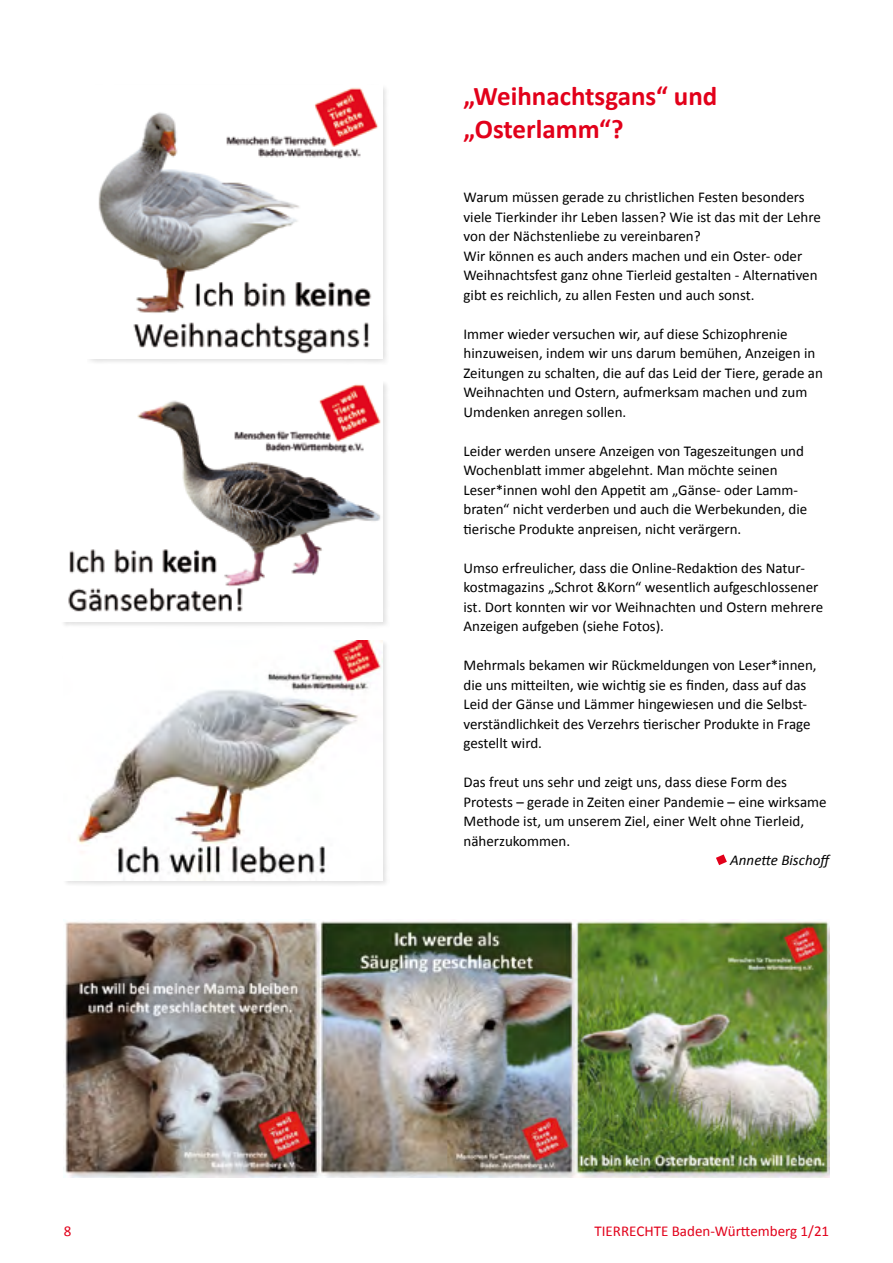
<style>
.page{position:relative;width:893px;height:1263px;background:#fff}
.page>*{position:absolute;margin:0;border:0;box-sizing:border-box;transform-origin:0 0}
.t1{font:700 27px/33px "Calibri";color:#e2001a}
.t2{font:15px/19.5px "Calibri";color:#000}
.t3{font:15px "Calibri";color:#e2001a}
.t4{font:italic 15px "Calibri";color:#000}
</style>
<div class="page">
<svg style="left:716px;top:854px;width:11px;height:11px"></svg>
<img style="left:65px;top:919px;width:764px;height:258px">
<div style="left:87px;top:84px;width:301px;height:281px;background:#000;opacity:.12"></div>
<img style="left:88px;top:85px;width:294px;height:273px">
<div style="left:61px;top:381px;width:328px;height:248px;background:#000;opacity:.12"></div>
<img style="left:62px;top:382px;width:321px;height:239px">
<div style="left:63px;top:640px;width:327px;height:247px;background:#000;opacity:.12"></div>
<img style="left:64px;top:641px;width:319px;height:239px">
<h1 class="t1" style="left:463px;top:79px;width:255px">„Weihnachtsgans“ und „Osterlamm“?</h1>
<p class="t2" style="left:463px;top:187px;width:359px">Warum müssen gerade zu christlichen Festen besonders viele Tierkinder ihr Leben lassen? Wie ist das mit der Lehre von der Nächstenliebe zu vereinbaren?<br>Wir können es auch anders machen und ein Oster- oder Weihnachtsfest ganz ohne Tierleid gestalten - Alternativen gibt es reichlich, zu allen Festen und auch sonst.</p>
<p class="t2" style="left:463px;top:323px;width:361px">Immer wieder versuchen wir, auf diese Schizophrenie hinzuweisen, indem wir uns darum bemühen, Anzeigen in Zeitungen zu schalten, die auf das Leid der Tiere, gerade an Weihnachten und Ostern, aufmerksam machen und zum Umdenken anregen sollen.</p>
<p class="t2" style="left:463px;top:440px;width:345px">Leider werden unsere Anzeigen von Tageszeitungen und Wochenblatt immer abgelehnt. Man möchte seinen Leser*innen wohl den Appetit am „Gänse- oder Lamm&shy;braten“ nicht verderben und auch die Werbekunden, die tierische Produkte anpreisen, nicht verärgern.</p>
<p class="t2" style="left:463px;top:557px;width:361px">Umso erfreulicher, dass die Online-Redaktion des Natur&shy;kostmagazins „Schrot &amp;Korn“ wesentlich aufgeschlossener ist. Dort konnten wir vor Weihnachten und Ostern mehrere Anzeigen aufgeben (siehe Fotos).</p>
<p class="t2" style="left:463px;top:655px;width:355px">Mehrmals bekamen wir Rückmeldungen von Leser*innen, die uns mitteilten, wie wichtig sie es finden, dass auf das Leid der Gänse und Lämmer hingewiesen und die Selbst&shy;verständlichkeit des Verzehrs tierischer Produkte in Frage gestellt wird.</p>
<p class="t2" style="left:463px;top:772px;width:365px">Das freut uns sehr und zeigt uns, dass diese Form des Protests – gerade in Zeiten einer Pandemie – eine wirksame Methode ist, um unserem Ziel, einer Welt ohne Tierleid, näherzukommen.</p>
<p class="t4" style="left:730px;top:851px;width:103px">Annette Bischoff</p>
<p class="t3" style="left:64px;top:1221px;width:9px">8</p>
<p class="t3" style="left:595px;top:1221px;width:236px">TIERRECHTE Baden-Württemberg 1/21</p>
</div>
